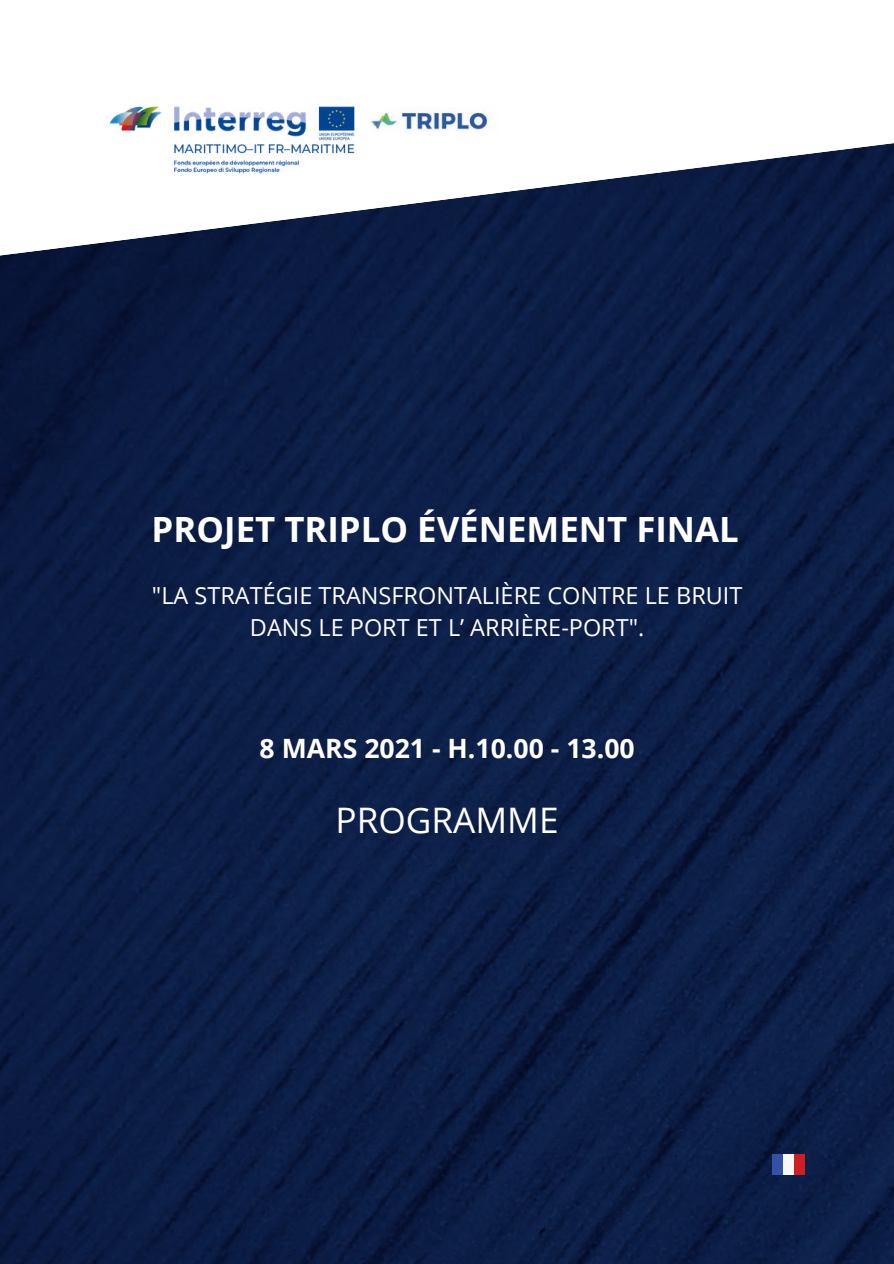
<style>
.page{position:relative;width:894px;height:1264px;background:#fff}
.page>*{position:absolute;margin:0;border:0;box-sizing:border-box;transform-origin:0 0}
.t1{font:35.1px "Open Sans";color:#fff}
.t2{font:700 34.8px "Open Sans";color:#fff}
.t3{font:700 26.55px "Open Sans";color:#fff}
.t4{font:23.4px/32.4px "Open Sans";color:#fff;text-align:center}
</style>
<div class="page">
<img style="left:109px;top:106px;width:246px;height:36px">
<img style="left:369px;top:107px;width:123px;height:25px">
<img style="left:0;top:142px;width:893px;height:1121px">
<div style="left:782px;top:1154px;width:11px;height:20px;background:#f9f9f9"></div>
<div style="left:771px;top:1154px;width:11px;height:20px;background:#3351ab"></div>
<div style="left:793px;top:1154px;width:11px;height:20px;background:#d01e25"></div>
<h2 class="t2" style="left:152px;top:505px;width:588px">PROJET TRIPLO ÉVÉNEMENT FINAL</h2>
<p class="t4" style="left:152px;top:578px;width:592px">"LA STRATÉGIE TRANSFRONTALIÈRE CONTRE LE BRUIT<br>DANS LE PORT ET L’ ARRIÈRE-PORT".</p>
<p class="t3" style="left:259px;top:730px;width:376px">8 MARS 2021 - H.10.00 - 13.00</p>
<h1 class="t1" style="left:335px;top:795px;width:224px">PROGRAMME</h1>
</div>
